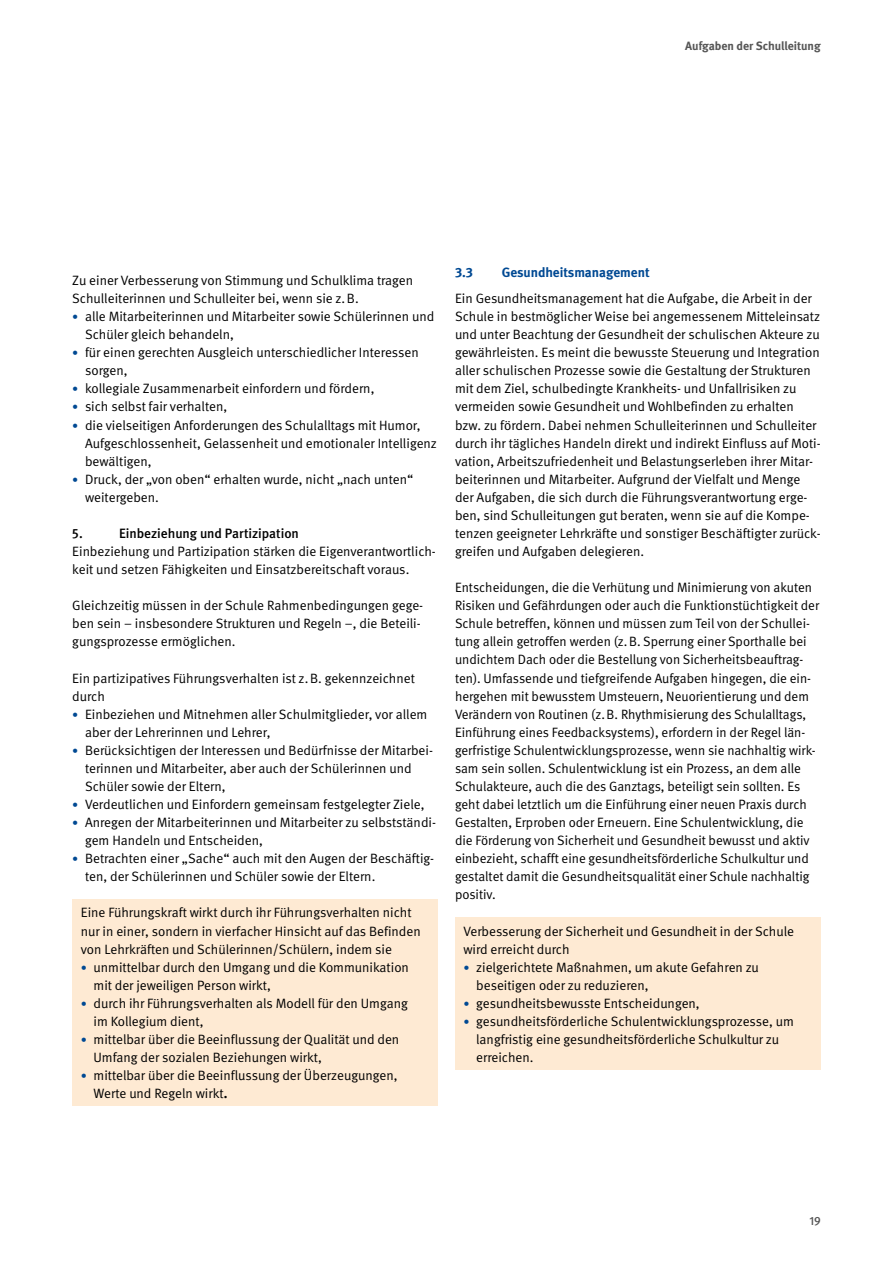
<style>
.page{position:relative;width:893px;height:1263px;background:#fff}
.page>*{position:absolute;margin:0;border:0;box-sizing:border-box;transform-origin:0 0}
.FT{font:13.5px/18px "DGUV Meta";color:#000}
.STG_FT_orange{font:13.5px/18px "DGUV Meta";color:#000}
.t1{font:500 13.5px "DGUV Meta";color:#000}
.t2{font:700 13.5px "DGUV Meta";color:#004993}
.t3{font:700 12px "DGUV Meta";color:#565656}
.t4{font:500 12px "DGUV Meta";color:#565656}
.s1{font-size:12px;color:#004993}
.s2{font-weight:700}
</style>
<div class="page">
<div style="left:72px;top:899px;width:366px;height:73px;background:#feead3"></div>
<div style="left:72px;top:957px;width:366px;height:40px;background:#feead3"></div>
<div style="left:72px;top:993px;width:366px;height:40px;background:#feead3"></div>
<div style="left:72px;top:1029px;width:366px;height:41px;background:#feead3"></div>
<div style="left:72px;top:1066px;width:366px;height:40px;background:#feead3"></div>
<div style="left:455px;top:917px;width:366px;height:55px;background:#feead3"></div>
<div style="left:455px;top:957px;width:366px;height:40px;background:#feead3"></div>
<div style="left:455px;top:993px;width:366px;height:22px;background:#feead3"></div>
<div style="left:455px;top:1011px;width:366px;height:59px;background:#feead3"></div>
<p class="t3" style="left:685px;top:39px;width:137px">Aufgaben der Schulleitung</p>
<p class="FT" style="left:72px;top:272px;width:342px">Zu einer Verbesserung von Stimmung und Schulklima tragen<br>Schulleiterinnen und Schulleiter bei, wenn sie z.B.</p>
<p class="FT" style="left:85px;top:308px;width:351px;text-indent:-13px"><span class="s1">•</span> alle Mitarbeiterinnen und Mitarbeiter sowie Schülerinnen und<br>Schüler gleich behandeln,</p>
<p class="FT" style="left:85px;top:344px;width:335px;text-indent:-13px"><span class="s1">•</span> für einen gerechten Ausgleich unterschiedlicher Interessen sorgen,</p>
<p class="FT" style="left:72px;top:380px;width:304px"><span class="s1">•</span> kollegiale Zusammenarbeit einfordern und fördern,</p>
<p class="FT" style="left:72px;top:398px;width:156px"><span class="s1">•</span> sich selbst fair verhalten,</p>
<p class="FT" style="left:85px;top:416px;width:353px;text-indent:-13px"><span class="s1">•</span> die vielseitigen Anforderungen des Schulalltags mit Humor,<br>Aufgeschlossenheit, Gelassenheit und emotionaler Intelligenz bewältigen,</p>
<p class="FT" style="left:85px;top:470px;width:330px;text-indent:-13px"><span class="s1">•</span> Druck, der „von oben“ erhalten wurde, nicht „nach unten“ weitergeben.</p>
<h3 class="t1" style="left:72px;top:525px;width:12px">5.</h3>
<h3 class="t1" style="left:119px;top:525px;width:181px">Einbeziehung und Partizipation</h3>
<p class="FT" style="left:72px;top:543px;width:365px">Einbeziehung und Partizipation stärken die Eigenverantwortlich&shy;keit und setzen Fähigkeiten und Einsatzbereitschaft voraus.</p>
<p class="FT" style="left:72px;top:597px;width:352px">Gleichzeitig müssen in der Schule Rahmenbedingungen gege&shy;ben sein – insbesondere Strukturen und Regeln –, die Beteili&shy;gungsprozesse ermöglichen.</p>
<p class="FT" style="left:72px;top:669px;width:344px">Ein partizipatives Führungsverhalten ist z.B. gekennzeichnet durch</p>
<p class="FT" style="left:85px;top:705px;width:344px;text-indent:-13px"><span class="s1">•</span> Einbeziehen und Mitnehmen aller Schulmitglieder, vor allem aber der Lehrerinnen und Lehrer,</p>
<p class="FT" style="left:85px;top:741px;width:349px;text-indent:-13px"><span class="s1">•</span> Berücksichtigen der Interessen und Bedürfnisse der Mitarbei&shy;terinnen und Mitarbeiter, aber auch der Schülerinnen und<br>Schüler sowie der Eltern,</p>
<p class="FT" style="left:72px;top:796px;width:354px"><span class="s1">•</span> Verdeutlichen und Einfordern gemeinsam festgelegter Ziele,</p>
<p class="FT" style="left:85px;top:814px;width:352px;text-indent:-13px"><span class="s1">•</span> Anregen der Mitarbeiterinnen und Mitarbeiter zu selbstständi&shy;gem Handeln und Entscheiden,</p>
<p class="FT" style="left:85px;top:850px;width:351px;text-indent:-13px"><span class="s1">•</span> Betrachten einer „Sache“ auch mit den Augen der Beschäftig&shy;ten, der Schülerinnen und Schüler sowie der Eltern.</p>
<p class="STG_FT_orange" style="left:81px;top:904px;width:341px">Eine Führungskraft wirkt durch ihr Führungsverhalten nicht nur in einer, sondern in vierfacher Hinsicht auf das Befinden von Lehrkräften und Schülerinnen/Schülern, indem sie</p>
<p class="FT" style="left:94px;top:958px;width:317px;text-indent:-13px"><span class="s1">•</span> unmittelbar durch den Umgang und die Kommunikation mit der jeweiligen Person wirkt,</p>
<p class="FT" style="left:94px;top:994px;width:316px;text-indent:-13px"><span class="s1">•</span> durch ihr Führungsverhalten als Modell für den Umgang im Kollegium dient,</p>
<p class="FT" style="left:94px;top:1031px;width:307px;text-indent:-13px"><span class="s1">•</span> mittelbar über die Beeinflussung der Qualität und den<br>Umfang der sozialen Beziehungen wirkt,</p>
<p class="FT" style="left:94px;top:1067px;width:306px;text-indent:-13px"><span class="s1">•</span> mittelbar über die Beeinflussung der Überzeugungen,<br>Werte und Regeln wirkt<span class="s2">.</span></p>
<h2 class="t2" style="left:455px;top:264px;width:19px">3.3</h2>
<h2 class="t2" style="left:502px;top:264px;width:149px">Gesundheitsmanagement</h2>
<p class="FT" style="left:455px;top:290px;width:367px">Ein Gesundheitsmanagement hat die Aufgabe, die Arbeit in der Schule in bestmöglicher Weise bei angemessenem Mitteleinsatz und unter Beachtung der Gesundheit der schulischen Akteure zu gewährleisten. Es meint die bewusste Steuerung und Integration aller schulischen Prozesse sowie die Gestaltung der Strukturen mit dem Ziel, schulbedingte Krankheits- und Unfallrisiken zu vermeiden sowie Gesundheit und Wohlbefinden zu erhalten bzw. zu fördern. Dabei nehmen Schulleiterinnen und Schulleiter durch ihr tägliches Handeln direkt und indirekt Einfluss auf Moti&shy;vation, Arbeitszufriedenheit und Belastungserleben ihrer Mitar&shy;beiterinnen und Mitarbeiter. Aufgrund der Vielfalt und Menge der Aufgaben, die sich durch die Führungsverantwortung erge&shy;ben, sind Schulleitungen gut beraten, wenn sie auf die Kompe&shy;tenzen geeigneter Lehrkräfte und sonstiger Beschäftigter zurück&shy;greifen und Aufgaben delegieren.</p>
<p class="FT" style="left:455px;top:579px;width:366px">Entscheidungen, die die Verhütung und Minimierung von akuten Risiken und Gefährdungen oder auch die Funktionstüchtigkeit der Schule betreffen, können und müssen zum Teil von der Schullei&shy;tung allein getroffen werden (z.B. Sperrung einer Sporthalle bei undichtem Dach oder die Bestellung von Sicherheitsbeauftrag&shy;ten). Umfassende und tiefgreifende Aufgaben hingegen, die ein&shy;hergehen mit bewusstem Umsteuern, Neuorientierung und dem Verändern von Routinen (z.B. Rhythmisierung des Schulalltags, Einführung eines Feedbacksystems), erfordern in der Regel län&shy;gerfristige Schulentwicklungsprozesse, wenn sie nachhaltig wirk&shy;sam sein sollen. Schulentwicklung ist ein Prozess, an dem alle Schulakteure, auch die des Ganztags, beteiligt sein sollten. Es geht dabei letztlich um die Einführung einer neuen Praxis durch Gestalten, Erproben oder Erneuern. Eine Schulentwicklung, die die Förderung von Sicherheit und Gesundheit bewusst und aktiv einbezieht, schafft eine gesundheitsförderliche Schulkultur und gestaltet damit die Gesundheitsqualität einer Schule nachhaltig positiv.</p>
<p class="STG_FT_orange" style="left:463px;top:922px;width:332px">Verbesserung der Sicherheit und Gesundheit in der Schule wird erreicht durch</p>
<p class="FT" style="left:476px;top:958px;width:284px;text-indent:-13px"><span class="s1">•</span> zielgerichtete Maßnahmen, um akute Gefahren zu beseitigen oder zu reduzieren,</p>
<p class="FT" style="left:463px;top:994px;width:238px"><span class="s1">•</span> gesundheitsbewusste Entscheidungen,</p>
<p class="FT" style="left:476px;top:1012px;width:319px;text-indent:-13px"><span class="s1">•</span> gesundheitsförderliche Schulentwicklungsprozesse, um langfristig eine gesundheitsförderliche Schulkultur zu erreichen.</p>
<p class="t4" style="left:809px;top:1213px;width:13px">19</p>
</div>
